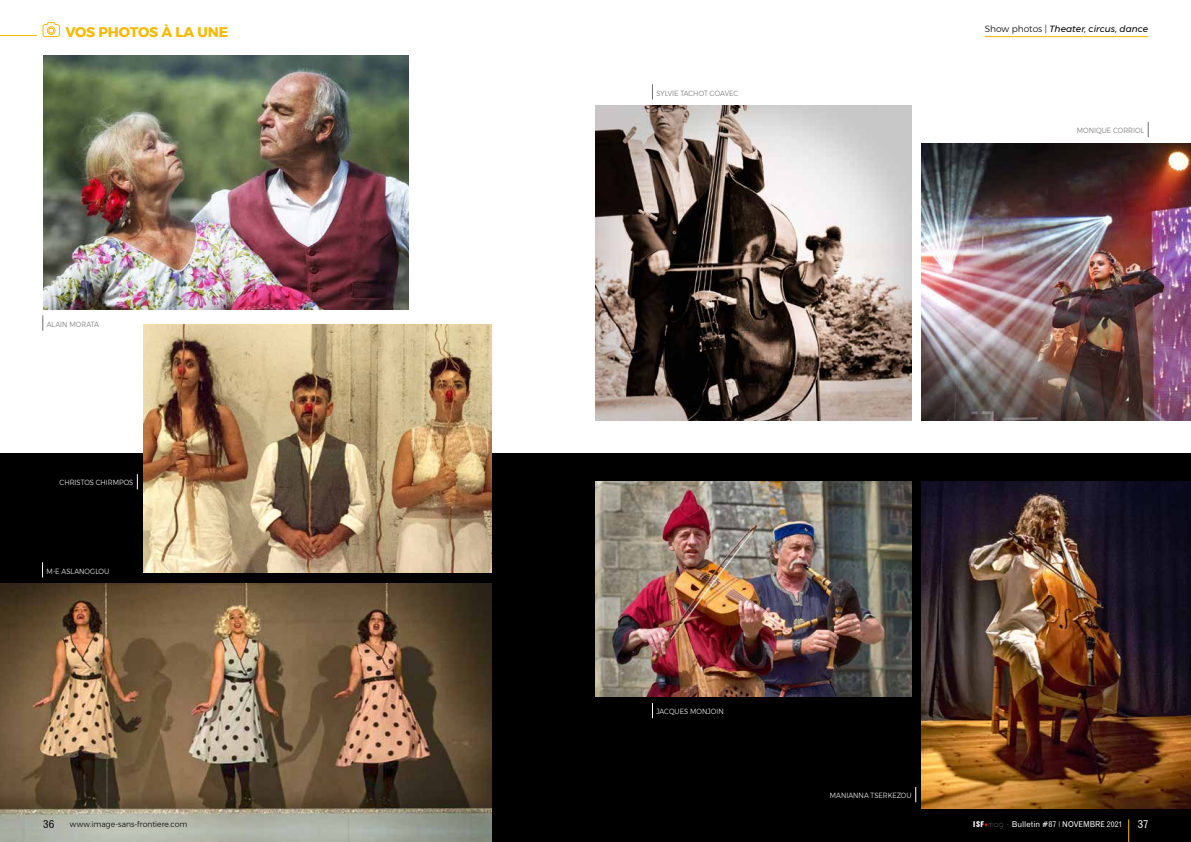
<style>
.page{position:relative;width:1191px;height:842px;background:#fff}
.page>*{position:absolute;margin:0;border:0;box-sizing:border-box;transform-origin:0 0}
.t1{font:700 14px "Montserrat";letter-spacing:-.01em;color:#fab800}
.t2{font:11px "Gothic 720 BT Roman B";color:#000}
.t3{font:11px "Gothic 720 BT Roman B";color:#fff}
.t4{font:italic 9px "Montserrat";color:#000}
.t5{font:8px "Gothic 720 BT Roman B";letter-spacing:.005em;color:#fff}
.t6{font:300 8px "Montserrat";letter-spacing:.005em;color:#000;scale:.95 1}
.t7{font:300 7.5px "Montserrat";letter-spacing:.005em;color:#fff;scale:.9 1}
.t8{font:300 7.5px "Montserrat";letter-spacing:.005em;color:#706f6f;scale:.9 1}
.s1{font-weight:300;font-style:normal}
.s2{font-family:"Gothic No 13 BT"}
.s3{font-family:"Circle D";font-size:8.2px}
.s4{font-family:"Helvetica Neue LT Std";font-weight:300;font-stretch:condensed}
</style>
<div class="page">
<div style="left:0;top:453px;width:1191px;height:389px;background:#000"></div>
<hr style="left:0;top:36px;width:37px;height:1px;background:#fab800">
<img style="left:143px;top:324px;width:348px;height:248px">
<img style="left:43px;top:55px;width:366px;height:255px">
<img style="left:0;top:583px;width:491px;height:259px">
<svg style="left:43px;top:315px;width:1px;height:16px"></svg>
<svg style="left:42px;top:562px;width:1px;height:15px"></svg>
<img style="left:595px;top:482px;width:316px;height:215px">
<img style="left:922px;top:482px;width:269px;height:326px">
<svg style="left:652px;top:703px;width:1px;height:15px"></svg>
<img style="left:922px;top:143px;width:269px;height:278px">
<img style="left:595px;top:105px;width:316px;height:316px">
<svg style="left:652px;top:84px;width:1px;height:16px"></svg>
<svg style="left:1148px;top:122px;width:1px;height:15px"></svg>
<svg style="left:915px;top:787px;width:1px;height:15px"></svg>
<svg style="left:137px;top:474px;width:1px;height:15px"></svg>
<hr style="left:984px;top:36px;width:164px;height:1px;background:#fab800">
<svg style="left:42px;top:21px;width:18px;height:17px"></svg>
<svg style="left:63px;top:819px;width:1px;height:23px"></svg>
<svg style="left:1128px;top:819px;width:1px;height:23px"></svg>
<h1 class="t1" style="left:65px;top:21px;width:164px">VOS PHOTOS À LA UNE</h1>
<p class="t4" style="left:984px;top:22px;width:165px"><span class="s1">Show photos |</span> Theater, circus, dance</p>
<p class="t8" style="left:47px;top:318px;width:59px">ALAIN MORATA</p>
<p class="t7" style="left:60px;top:477px;width:83px">CHRISTOS CHIRMPOS</p>
<p class="t7" style="left:47px;top:565px;width:71px">M-E ASLANOGLOU</p>
<p class="t8" style="left:656px;top:87px;width:92px">SYLVIE TACHOT GOAVEC</p>
<p class="t8" style="left:1076px;top:125px;width:76px">MONIQUE CORRIOL</p>
<p class="t7" style="left:656px;top:706px;width:76px">JACQUES MONJOIN</p>
<p class="t7" style="left:830px;top:790px;width:92px">MANIANNA TSERKEZOU</p>
<h2 class="t2" style="left:43px;top:817px;width:13px">36</h2>
<p class="t6" style="left:70px;top:818px;width:125px">www.image-sans-frontiere.com</p>
<p class="t5" style="left:973px;top:819px;width:151px"><span class="s2">ISF</span> <span class="s3">mag -</span> Bulletin #87 <span class="s4">|</span> NOVEMBRE 2021</p>
<h2 class="t3" style="left:1137px;top:817px;width:13px">37</h2>
</div>
